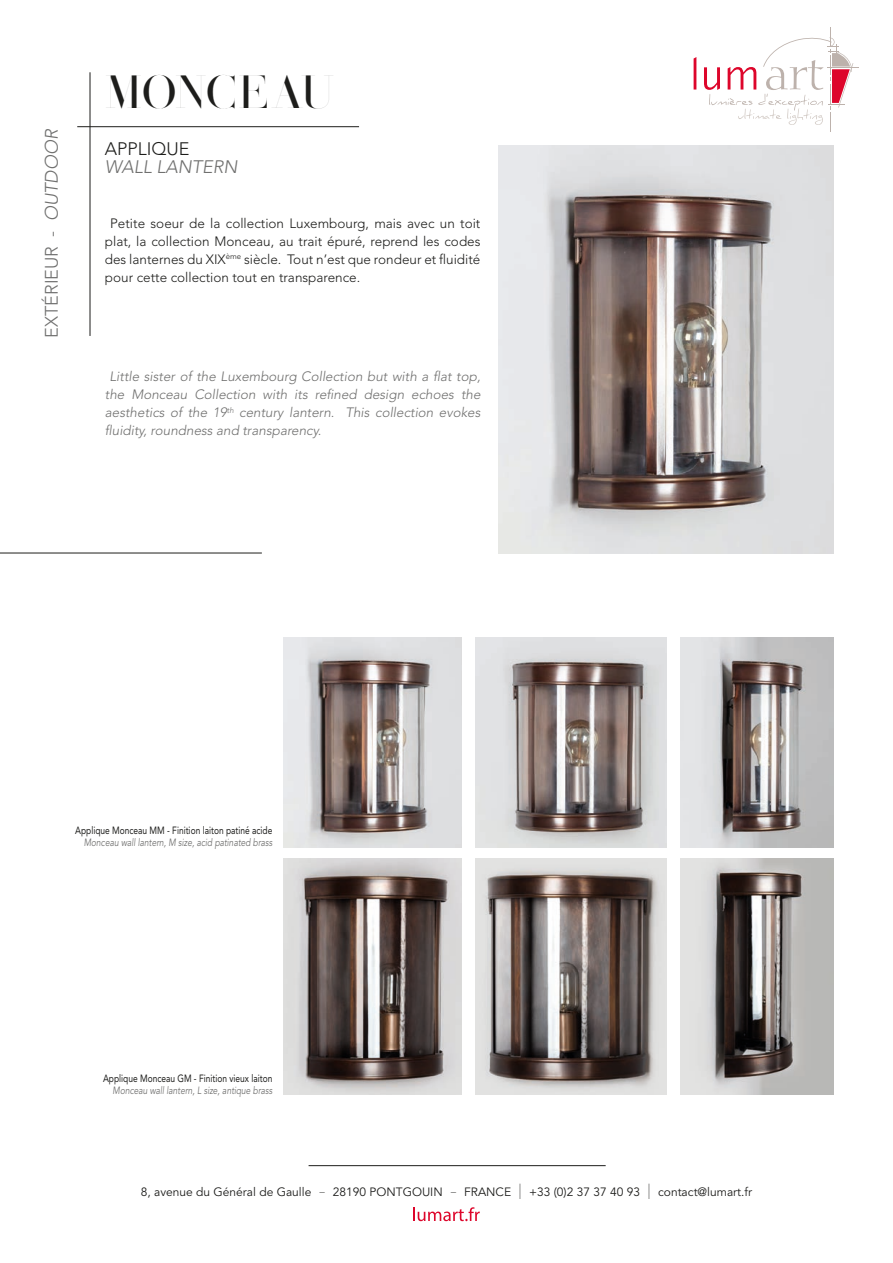
<style>
.page{position:relative;width:893px;height:1263px;background:#fff}
.page>*{position:absolute;margin:0;border:0;box-sizing:border-box;transform-origin:0 0}
.t1{font:46.5px "Henri Didot";letter-spacing:-.02em;color:#1d1d1b}
.t2{font:300 18px "Avenir LT Std";color:#70706f}
.t3{font:italic 300 18px "Avenir LT Std";color:#70706f}
.t4{font:300 18px "Avenir LT Std";color:#1d1d1b}
.t5{font:300 13.5px/18px "Avenir LT Std";color:#1d1d1b;text-align:justify}
.t6{font:italic 300 13.5px/18px "Avenir LT Std";color:#70706f;text-align:justify}
.t7{font:12px "Avenir LT Std";color:#1d1d1b}
.t8{font:10.5px "Avenir LT Std";color:#1d1d1b;scale:.8 1}
.t9{font:italic 10.5px "Avenir LT Std";color:#70706f;scale:.8 1}
.s1{font-style:italic}
.s2{font-family:"Gotham";font-weight:100;font-size:21px}
</style>
<div class="page">
<img style="left:284px;top:638px;width:178px;height:209px">
<img style="left:284px;top:859px;width:178px;height:236px">
<img style="left:680px;top:638px;width:153px;height:209px">
<img style="left:680px;top:859px;width:153px;height:236px">
<img style="left:476px;top:638px;width:190px;height:209px">
<img style="left:476px;top:859px;width:190px;height:236px">
<img style="left:499px;top:145px;width:334px;height:408px">
<hr style="left:77px;top:126px;width:282px;height:1px;background:#1d1d1b">
<hr style="left:0;top:553px;width:262px;height:1px;background:#1d1d1b">
<hr style="left:309px;top:1165px;width:297px;height:1px;background:#1d1d1b">
<hr style="left:90px;top:72px;width:1px;height:264px;background:#1d1d1b">
<hr style="left:827px;top:68px;width:31px;height:1px;background:#bdb2ac">
<svg style="left:694px;top:57px;width:2px;height:33px"></svg>
<svg style="left:704px;top:27px;width:149px;height:105px"></svg>
<svg style="left:413px;top:1207px;width:67px;height:14px"></svg>
<p class="t2" style="left:41px;top:338px;width:210px;rotate:-90deg">EXTÉRIEUR - <span class="s1">OUTDOOR</span></p>
<p class="t1" style="left:105px;top:62px;width:230px">MONCEAU</p>
<p class="t4" style="left:105px;top:138px;width:86px">APPLIQUE</p>
<p class="t3" style="left:105px;top:156px;width:134px">WALL LANTERN</p>
<p class="t5" style="left:105px;top:214px;width:377px;text-indent:5px">Petite soeur de la collection Luxembourg, mais avec un toit plat, la collection Monceau, au trait épuré, reprend les codes des lanternes du XIX<sup>ème</sup> siècle. Tout n’est que rondeur et fluidité pour cette collection tout en transparence.</p>
<p class="t6" style="left:105px;top:368px;width:377px;text-indent:5px">Little sister of the Luxembourg Collection but with a flat top, the Monceau Collection with its refined design echoes the aesthetics of the 19<sup>th</sup> century lantern. This collection evokes fluidity, roundness and transparency.</p>
<p class="t8" style="left:75px;top:824px;width:248px">Applique Monceau MM - Finition laiton patiné acide</p>
<p class="t9" style="left:84px;top:836px;width:237px">Monceau wall lantern, M size, acid patinated brass</p>
<p class="t8" style="left:103px;top:1072px;width:213px">Applique Monceau GM - Finition vieux laiton</p>
<p class="t9" style="left:113px;top:1084px;width:201px">Monceau wall lantern, L size, antique brass</p>
<p class="t7" style="left:141px;top:1185px;width:613px">8, avenue du Général de Gaulle <span class="s2">-</span> 28190 PONTGOUIN <span class="s2">-</span> FRANCE <span class="s2">l</span> +33 (0)2 37 37 40 93 <span class="s2">l</span> contact@lumart.fr</p>
</div>
